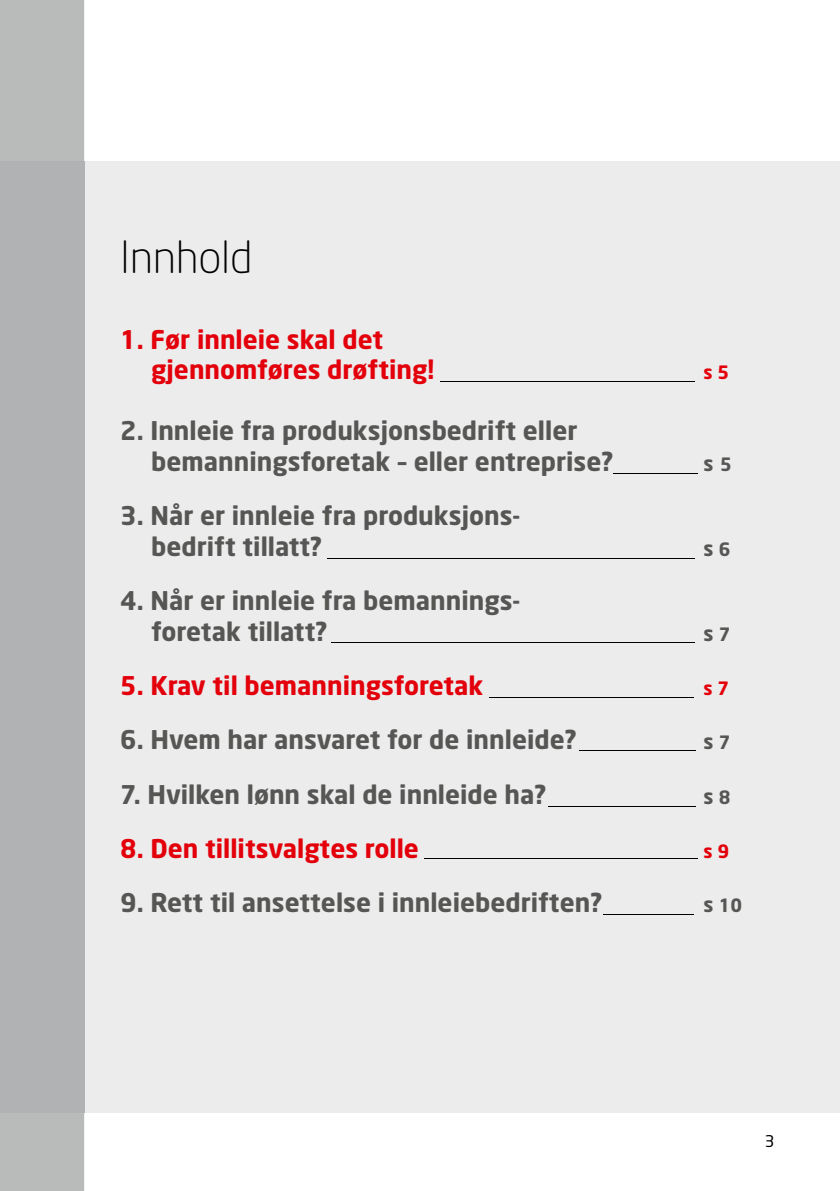
<style>
.page{position:relative;width:840px;height:1191px;background:#fff}
.page>*{position:absolute;margin:0;border:0;box-sizing:border-box;transform-origin:0 0}
.t1{font:300 44px "Neo Sans";color:#000}
.t2{font:700 25.4px/30.6px "Neo Sans";color:#565655}
.t3{font:700 25.4px/30.6px "Neo Sans";color:#e3000b}
.t4{font:700 20px "Neo Sans";color:#565655}
.t5{font:700 18.2px "Neo Sans";color:#e3000b}
.t6{font:700 18.2px "Neo Sans";color:#565655}
.t7{font:16px "Neo Sans";color:#000}
.s1{font-size:18.2px}
.s2{font-size:20px}
</style>
<div class="page">
<div style="left:0;top:161px;width:839px;height:952px;background:#ececec"></div>
<hr style="left:327px;top:558px;width:367px;height:1px;background:#000">
<hr style="left:440px;top:381px;width:254px;height:1px;background:#000">
<hr style="left:613px;top:473px;width:84px;height:1px;background:#000">
<hr style="left:331px;top:642px;width:363px;height:1px;background:#000">
<hr style="left:489px;top:697px;width:204px;height:1px;background:#000">
<hr style="left:578px;top:750px;width:117px;height:1px;background:#000">
<hr style="left:548px;top:806px;width:147px;height:1px;background:#000">
<hr style="left:424px;top:858px;width:273px;height:1px;background:#000">
<hr style="left:602px;top:914px;width:91px;height:1px;background:#000">
<div style="left:0;top:0;width:84px;height:1191px;background:#b9baba"></div>
<div style="left:0;top:161px;width:84px;height:952px;background:#b1b2b3"></div>
<h1 class="t1" style="left:120px;top:230px;width:134px">Innhold</h1>
<p class="t3" style="left:151px;top:323px;width:284px;text-indent:-31px">1. Før innleie skal det gjennomføres drøfting!</p>
<p class="t2" style="left:151px;top:415px;width:463px;text-indent:-31px">2. Innleie fra produksjonsbedrift eller bemanningsforetak – eller entreprise?</p>
<p class="t2" style="left:151px;top:500px;width:370px;text-indent:-31px">3. Når er innleie fra produksjons&shy;bedrift tillatt?</p>
<p class="t2" style="left:151px;top:584px;width:370px;text-indent:-31px">4. Når er innleie fra bemannings&shy;foretak tillatt?</p>
<p class="t5" style="left:703px;top:361px;width:27px">s 5</p>
<p class="t4" style="left:703px;top:451px;width:30px">s <span class="s1">5</span></p>
<p class="t4" style="left:703px;top:535px;width:29px">s <span class="s1">6</span></p>
<p class="t4" style="left:703px;top:620px;width:29px">s <span class="s1">7</span></p>
<p class="t3" style="left:120px;top:669px;width:364px">5. Krav til bemanningsforetak</p>
<p class="t5" style="left:703px;top:676px;width:27px">s 7</p>
<p class="t2" style="left:120px;top:724px;width:458px">6. Hvem har ansvaret for de innleide?</p>
<p class="t4" style="left:703px;top:729px;width:29px">s <span class="s1">7</span></p>
<p class="t2" style="left:120px;top:778px;width:427px">7. Hvilken lønn skal de innleide ha?</p>
<p class="t4" style="left:703px;top:783px;width:29px">s <span class="s1">8</span></p>
<p class="t3" style="left:120px;top:832px;width:300px">8. Den tillitsvalgtes rolle</p>
<p class="t5" style="left:703px;top:839px;width:27px">s 9</p>
<p class="t2" style="left:120px;top:886px;width:483px">9. Rett til ansettelse i innleiebedriften?</p>
<p class="t6" style="left:703px;top:893px;width:40px"><span class="s2">s</span> 10</p>
<p class="t7" style="left:764px;top:1131px;width:11px">3</p>
</div>
